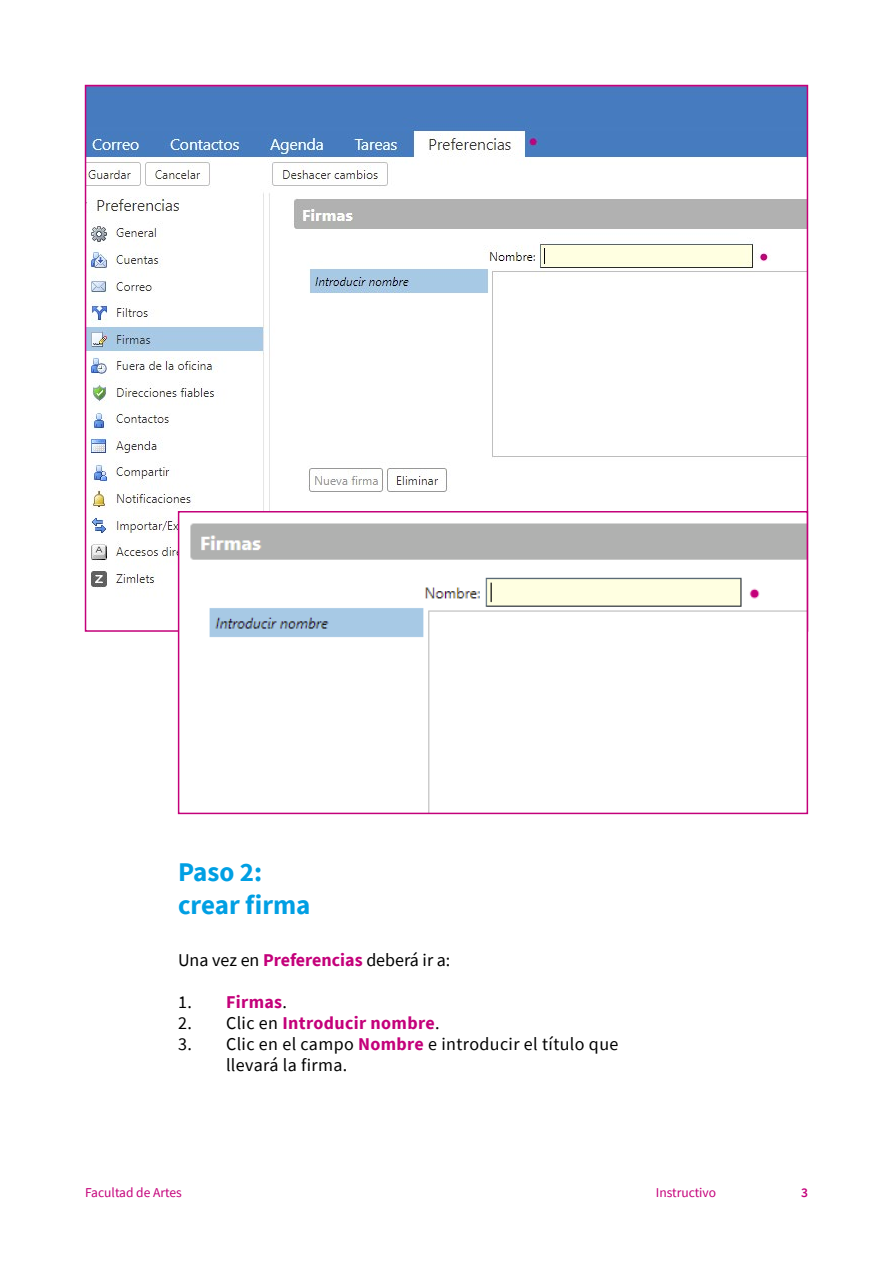
<style>
.page{position:relative;width:893px;height:1263px;background:#fff}
.page>*{position:absolute;margin:0;border:0;box-sizing:border-box;transform-origin:0 0}
.t1{font:700 27px/32.4px "Source Sans Pro";color:#009fe3}
.t2{font:18px/21px "Source Sans Pro";letter-spacing:.02em;color:#000}
.t3{font:700 18px "Source Sans Pro";letter-spacing:.02em;color:#c4007a}
.t4{font:18px "Source Sans Pro";color:#000}
.t5{font:13.5px "Source Sans Pro";color:#c4007a}
.t6{font:600 13.5px "Source Sans Pro";color:#c4007a}
.s1{font-weight:700;color:#c4007a}
.s2{font-weight:400;color:#000}
</style>
<div class="page">
<img style="left:88px;top:88px;width:717px;height:541px">
<img style="left:181px;top:514px;width:624px;height:297px">
<div style="left:178px;top:511px;width:630px;height:303px;border:2px solid #c4007a"></div>
<h1 class="t1" style="left:178px;top:856px;width:134px">Paso 2: crear firma</h1>
<p class="t4" style="left:178px;top:949px;width:274px">Una vez en <span class="s1">Preferencias</span> deberá ir a:</p>
<p class="t3" style="left:178px;top:990px;width:111px"><span class="s2">1.</span> Firmas<span class="s2">.</span></p>
<p class="t3" style="left:178px;top:1011px;width:263px"><span class="s2">2. Clic en</span> Introducir nombre<span class="s2">.</span></p>
<p class="t2" style="left:226px;top:1033px;width:394px;text-indent:-48px">3. Clic en el campo <span class="s1">Nombre</span> e introducir el título que llevará la firma.</p>
<p class="t5" style="left:85px;top:1184px;width:98px">Facultad de Artes</p>
<p class="t5" style="left:656px;top:1184px;width:62px">Instructivo</p>
<p class="t6" style="left:801px;top:1184px;width:8px">3</p>
</div>
